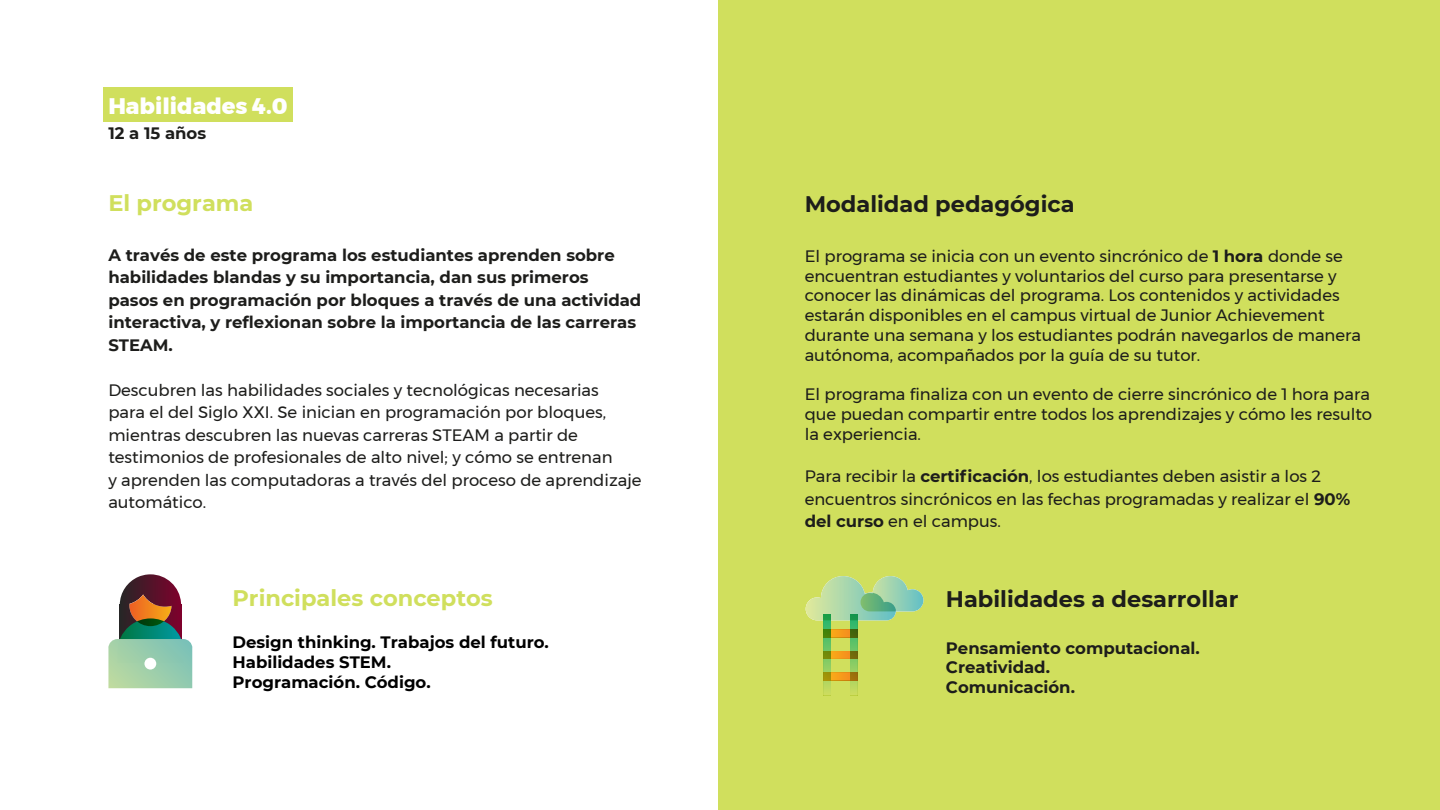
<style>
.page{position:relative;width:1440px;height:810px;background:#fff}
.page>*{position:absolute;margin:0;border:0;box-sizing:border-box;transform-origin:0 0}
.t1{font:700 22.5px "Montserrat";color:#1d1d1b}
.t2{font:700 22.5px "Montserrat";color:#d0df5d}
.t3{font:800 22.5px "Montserrat";color:#fff}
.t4{font:16.5px/22.5px "Montserrat";color:#1d1d1b}
.t5{font:700 16.5px/22.5px "Montserrat";color:#1d1d1b}
.t6{font:700 16.5px/19.8px "Montserrat";color:#000}
.s1{font-weight:700}
</style>
<div class="page">
<div style="left:719px;top:0;width:721px;height:810px;background:#d0df5d"></div>
<div style="left:104px;top:87px;width:189px;height:34px;background:#d0df5d"></div>
<svg style="left:108px;top:574px;width:84px;height:114px"></svg>
<div style="left:144px;top:658px;width:12px;height:12px;background:#fff;border-radius:50%"></div>
<svg style="left:806px;top:576px;width:117px;height:105px"></svg>
<svg style="left:823px;top:614px;width:8px;height:80px"></svg>
<svg style="left:850px;top:614px;width:8px;height:81px"></svg>
<svg style="left:824px;top:630px;width:34px;height:7px"></svg>
<svg style="left:824px;top:651px;width:34px;height:8px"></svg>
<svg style="left:824px;top:673px;width:34px;height:7px"></svg>
<h1 class="t3" style="left:108px;top:87px;width:181px">Habilidades 4.0</h1>
<p class="t5" style="left:108px;top:121px;width:99px">12 a 15 años</p>
<h1 class="t2" style="left:108px;top:187px;width:147px">El programa</h1>
<p class="t5" style="left:108px;top:243px;width:535px">A través de este programa los estudiantes aprenden sobre habilidades blandas y su importancia, dan sus primeros pasos en programación por bloques a través de una actividad interactiva, y reflexionan sobre la importancia de las carreras STEAM.</p>
<p class="t4" style="left:108px;top:378px;width:535px">Descubren las habilidades sociales y tecnológicas necesarias<br>para el del Siglo XXI. Se inician en programación por bloques, mientras descubren las nuevas carreras STEAM a partir de testimonios de profesionales de alto nivel; y cómo se entrenan<br>y aprenden las computadoras a través del proceso de aprendizaje automático.</p>
<h1 class="t2" style="left:233px;top:582px;width:262px">Principales conceptos</h1>
<p class="t6" style="left:233px;top:632px;width:318px">Design thinking. Trabajos del futuro.<br>Habilidades STEM.<br>Programación. Código.</p>
<h1 class="t1" style="left:805px;top:188px;width:271px">Modalidad pedagógica</h1>
<p class="t4" style="left:805px;top:246px;width:558px;line-height:19.8px">El programa se inicia con un evento sincrónico de <span class="s1">1 hora</span> donde se encuentran estudiantes y voluntarios del curso para presentarse y conocer las dinámicas del programa. Los contenidos y actividades estarán disponibles en el campus virtual de Junior Achievement durante una semana y los estudiantes podrán navegarlos de manera autónoma, acompañados por la guía de su tutor.</p>
<p class="t4" style="left:805px;top:385px;width:569px;line-height:19.8px">El programa finaliza con un evento de cierre sincrónico de 1 hora para que puedan compartir entre todos los aprendizajes y cómo les resulto la experiencia.</p>
<p class="t4" style="left:805px;top:465px;width:547px">Para recibir la <span class="s1">certificación</span>, los estudiantes deben asistir a los 2 encuentros sincrónicos en las fechas programadas y realizar el <span class="s1">90% del curso</span> en el campus.</p>
<h1 class="t1" style="left:946px;top:583px;width:294px">Habilidades a desarrollar</h1>
<p class="t5" style="left:946px;top:637px;width:255px;line-height:19.8px">Pensamiento computacional.<br>Creatividad.<br>Comunicación.</p>
</div>
